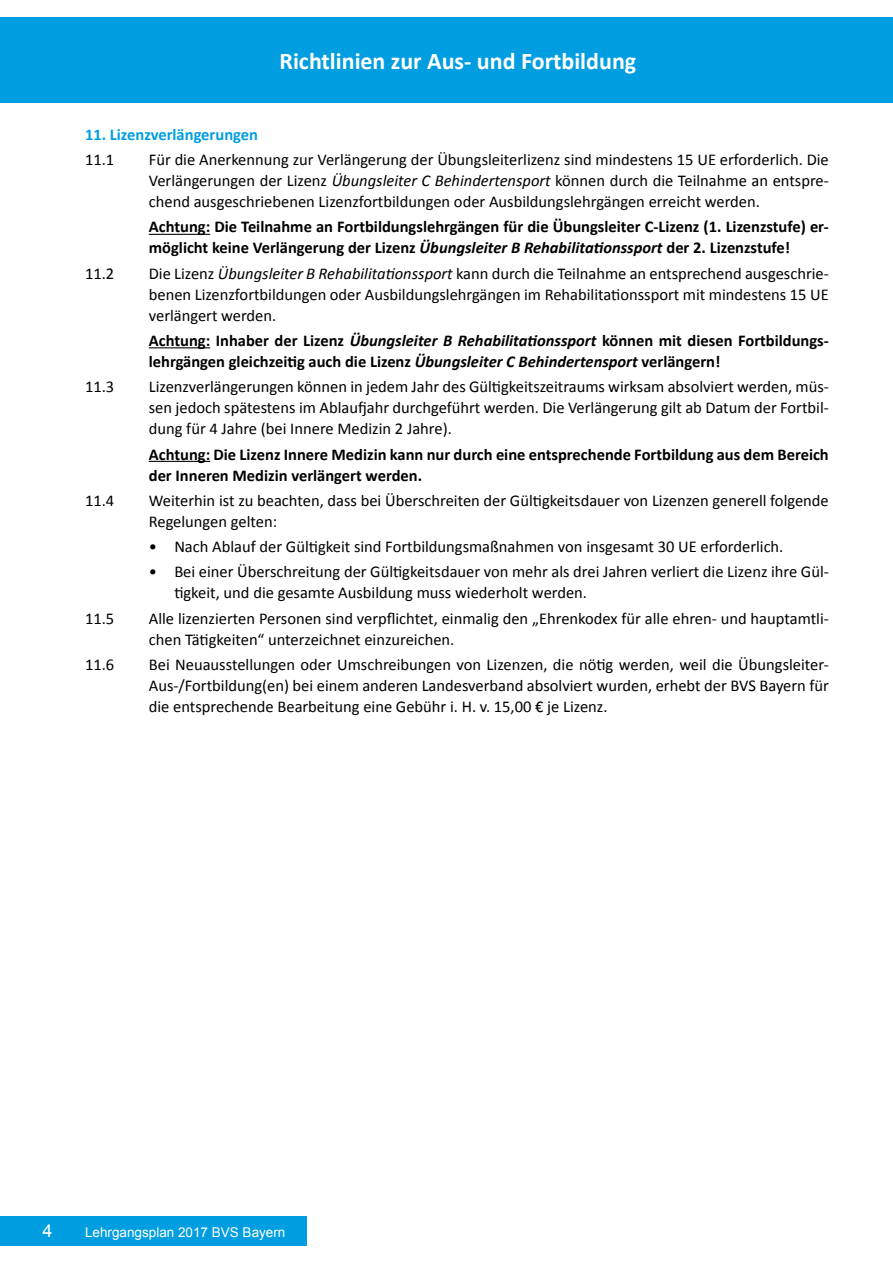
<style>
.page{position:relative;width:893px;height:1263px;background:#fff}
.page>*{position:absolute;margin:0;border:0;box-sizing:border-box;transform-origin:0 0}
.t1{font:700 24px "Calibri";color:#fff}
.t2{font:18px "Arial";color:#fff}
.t3{font:16.5px/21px "Calibri";color:#000;text-align:justify}
.t4{font:700 16.5px/21px "Calibri";color:#000}
.t5{font:700 16.5px "Calibri";color:#009ee0}
.t6{font:13.5px "Arial";color:#fff}
.s1{font-style:italic}
</style>
<div class="page">
<div style="left:0;top:17px;width:893px;height:85px;background:#009ee0"></div>
<div style="left:0;top:1216px;width:306px;height:30px;background:#009ee0"></div>
<hr style="left:149px;top:234px;width:61px;height:1px;background:#000">
<hr style="left:149px;top:347px;width:61px;height:1px;background:#000">
<hr style="left:149px;top:461px;width:61px;height:1px;background:#000">
<h1 class="t1" style="left:280px;top:46px;width:358px">Richtlinien zur Aus- und Fortbildung</h1>
<p class="t5" style="left:85px;top:124px;width:174px">11. Lizenzverlängerungen</p>
<p class="t3" style="left:85px;top:149px;width:31px">11.1</p>
<p class="t3" style="left:149px;top:149px;width:681px">Für die Anerkennung zur Verlängerung der Übungsleiterlizenz sind mindestens 15 UE erforderlich. Die Verlängerungen der Lizenz <span class="s1">Übungsleiter C Behindertensport</span> können durch die Teilnahme an entspre&shy;chend ausgeschriebenen Lizenzfortbildungen oder Ausbildungslehrgängen erreicht werden.</p>
<p class="t4" style="left:149px;top:216px;width:681px">Achtung: Die Teilnahme an Fortbildungslehrgängen für die Übungsleiter C-Lizenz (1. Lizenzstufe) er&shy;möglicht keine Verlängerung der Lizenz <span class="s1">Übungsleiter B Rehabilitationssport</span> der 2. Lizenzstufe!</p>
<p class="t3" style="left:85px;top:263px;width:31px">11.2</p>
<p class="t3" style="left:149px;top:263px;width:681px">Die Lizenz <span class="s1">Übungsleiter B Rehabilitationssport</span> kann durch die Teilnahme an entsprechend ausgeschrie&shy;benen Lizenzfortbildungen oder Ausbildungslehrgängen im Rehabilitationssport mit mindestens 15 UE verlängert werden.</p>
<p class="t4" style="left:149px;top:330px;width:681px">Achtung: Inhaber der Lizenz <span class="s1">Übungsleiter B Rehabilitationssport</span> können mit diesen Fortbildungs&shy;lehrgängen gleichzeitig auch die Lizenz <span class="s1">Übungsleiter C Behindertensport</span> verlängern!</p>
<p class="t3" style="left:85px;top:376px;width:31px">11.3</p>
<p class="t3" style="left:149px;top:376px;width:681px">Lizenzverlängerungen können in jedem Jahr des Gültigkeitszeitraums wirksam absolviert werden, müs&shy;sen jedoch spätestens im Ablaufjahr durchgeführt werden. Die Verlängerung gilt ab Datum der Fortbil&shy;dung für 4 Jahre (bei Innere Medizin 2 Jahre).</p>
<p class="t4" style="left:149px;top:443px;width:681px">Achtung: Die Lizenz Innere Medizin kann nur durch eine entsprechende Fortbildung aus dem Bereich der Inneren Medizin verlängert werden.</p>
<p class="t3" style="left:85px;top:490px;width:31px">11.4</p>
<p class="t3" style="left:149px;top:490px;width:681px">Weiterhin ist zu beachten, dass bei Überschreiten der Gültigkeitsdauer von Lizenzen generell folgende<br>Regelungen gelten:</p>
<p class="t3" style="left:149px;top:536px;width:636px">• Nach Ablauf der Gültigkeit sind Fortbildungsmaßnahmen von insgesamt 30 UE erforderlich.</p>
<p class="t3" style="left:174px;top:561px;width:656px;text-indent:-26px">• Bei einer Überschreitung der Gültigkeitsdauer von mehr als drei Jahren verliert die Lizenz ihre Gül&shy;tigkeit, und die gesamte Ausbildung muss wiederholt werden.</p>
<p class="t3" style="left:85px;top:608px;width:31px">11.5</p>
<p class="t3" style="left:149px;top:608px;width:681px">Alle lizenzierten Personen sind verpflichtet, einmalig den „Ehrenkodex für alle ehren- und hauptamtli&shy;chen Tätigkeiten“ unterzeichnet einzureichen.</p>
<p class="t3" style="left:85px;top:654px;width:31px">11.6</p>
<p class="t3" style="left:149px;top:654px;width:681px">Bei Neuausstellungen oder Umschreibungen von Lizenzen, die nötig werden, weil die Übungsleiter-Aus-/Fortbildung(en) bei einem anderen Landesverband absolviert wurden, erhebt der BVS Bayern für die entsprechende Bearbeitung eine Gebühr i. H. v. 15,00 € je Lizenz.</p>
<p class="t2" style="left:43px;top:1219px;width:12px">4</p>
<p class="t6" style="left:85px;top:1223px;width:202px">Lehrgangsplan 2017 BVS Bayern</p>
</div>
